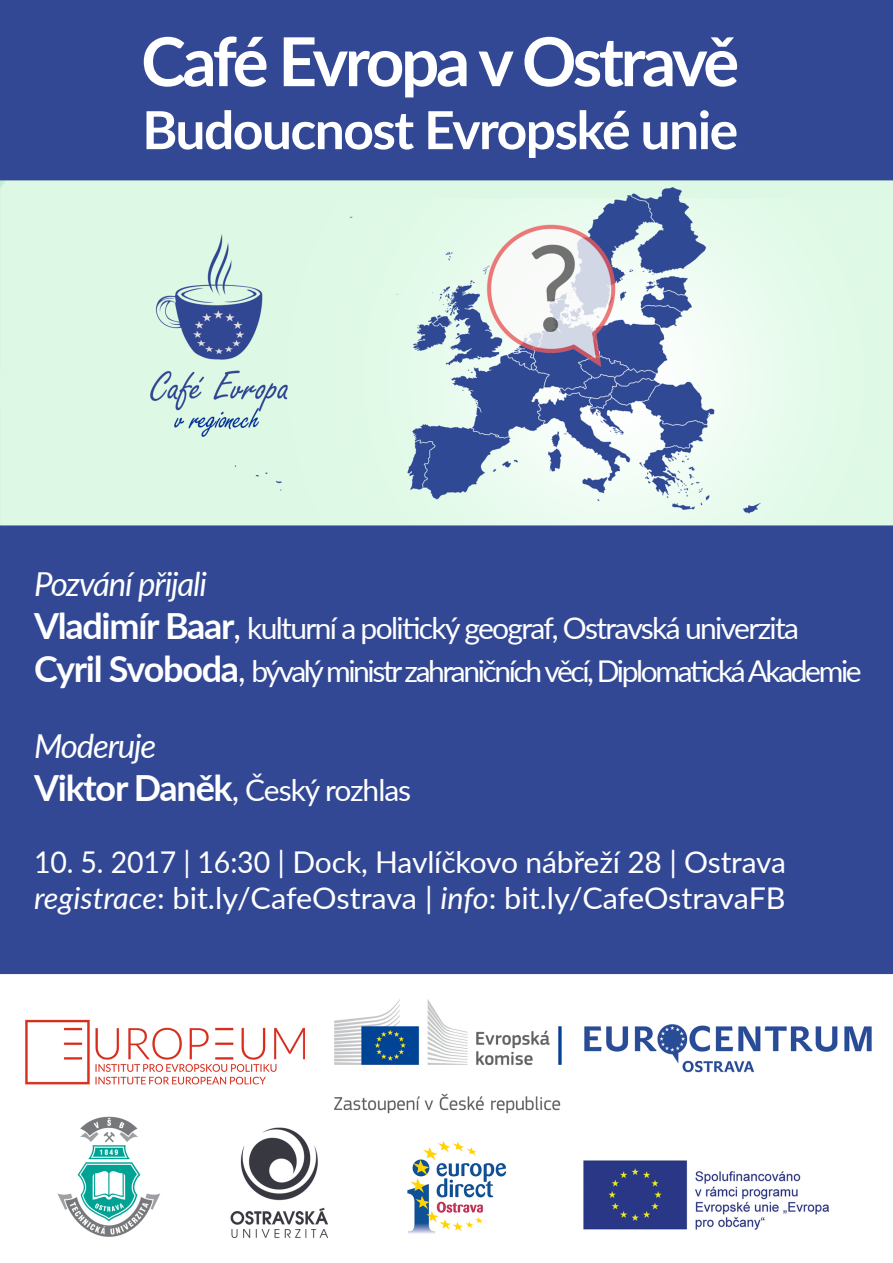
<style>
.page{position:relative;width:893px;height:1263px;background:#fff}
.page>*{position:absolute;margin:0;border:0;box-sizing:border-box;transform-origin:0 0}
.t1{font:700 67.5px "Lato";letter-spacing:-.055em;color:#fff}
.t2{font:700 52.5px "Lato";letter-spacing:-.03em;color:#fff}
.t3{font:italic 33px "Lato";letter-spacing:-.035em;color:#fff}
.t4{font:30px/43.2px "Lato";letter-spacing:-.08em;color:#fff}
.t5{font:30px/36px "Lato";letter-spacing:-.005em;color:#fff;scale:.95 1}
.t6{font:30px "Lato";letter-spacing:-.035em;color:#fff}
.s1{font-weight:700;font-size:36px}
.s2{font-size:33px}
.s3{font-style:italic}
</style>
<div class="page">
<img style="left:0;top:0;width:893px;height:1238px">
<h1 class="t1" style="left:141px;top:12px;width:600px">Café Evropa v Ostravě</h1>
<h2 class="t2" style="left:142px;top:91px;width:597px">Budoucnost Evropské unie</h2>
<p class="t3" style="left:34px;top:560px;width:175px">Pozvání přijali</p>
<p class="t4" style="left:34px;top:605px;width:829px"><span class="s1">Vladimír Baar</span><span class="s2">,</span> kulturní a politický geograf, Ostravská univerzita<br><span class="s1">Cyril Svoboda</span><span class="s2">,</span> bývalý ministr zahraničních věcí, Diplomatická Akademie</p>
<p class="t3" style="left:34px;top:722px;width:124px">Moderuje</p>
<p class="t6" style="left:34px;top:768px;width:379px"><span class="s1">Viktor Daněk</span><span class="s2">,</span> Český rozhlas</p>
<p class="t5" style="left:34px;top:843px;width:793px">10. 5. 2017 | 16:30 | Dock, Havlíčkovo nábřeží 28 | Ostrava <span class="s3">registrace</span>: bit.ly/CafeOstrava | <span class="s3">info</span>: bit.ly/CafeOstravaFB</p>
</div>
